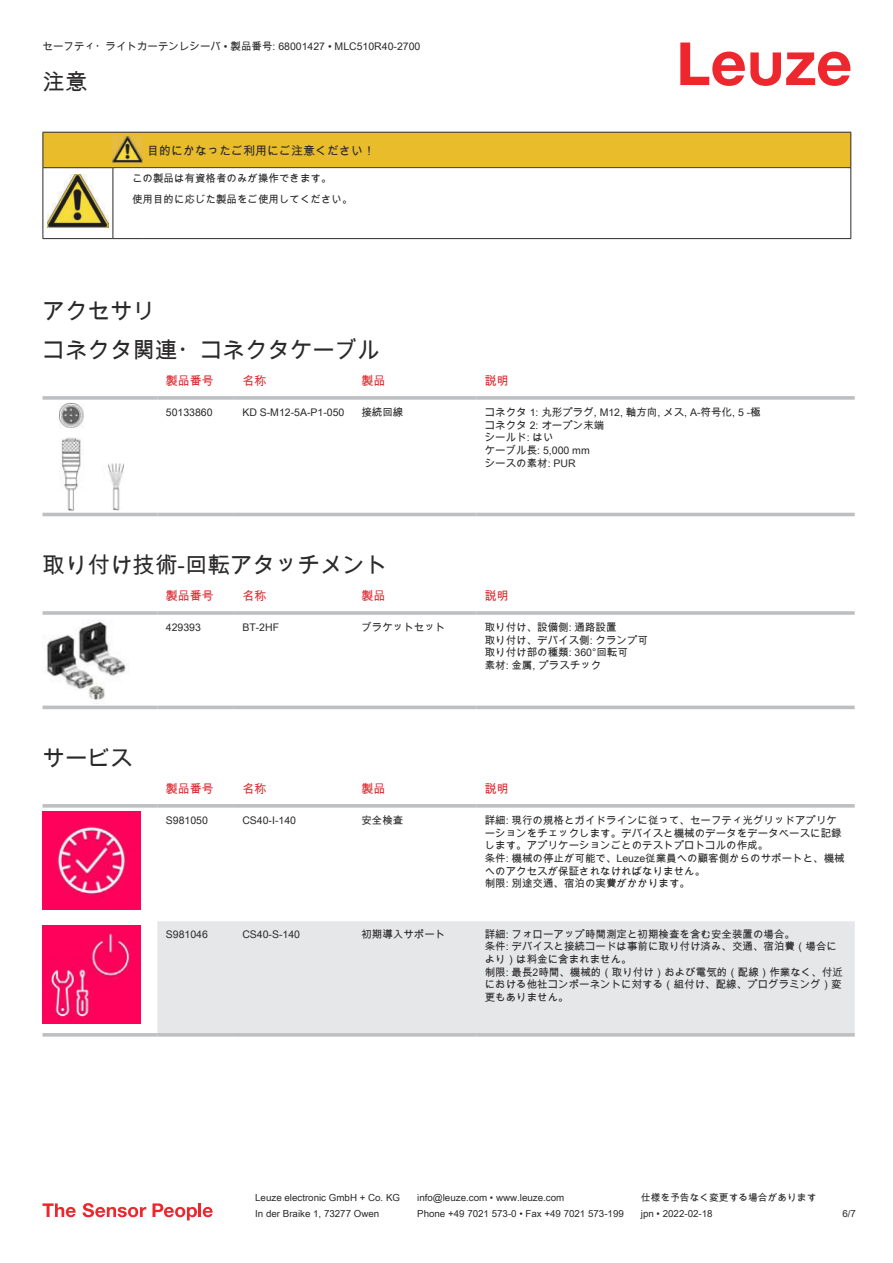
<style>
.page{position:relative;width:893px;height:1263px;background:#fff}
.page>*{position:absolute;margin:0;border:0;box-sizing:border-box;transform-origin:0 0}
.t1{font:22.5px/38.7px "Arial Unicode MS";color:#2b292a}
.t2{font:12px "Arial Unicode MS";color:#db2a30}
.t3{font:12px "Arial Unicode MS";color:#2b292a}
.t4{font:10.5px/12.6px "Arial Unicode MS";color:#2b292a}
.t5{font:9.75px "Arial Unicode MS";color:#2b292a}
</style>
<div class="page">
<svg style="left:680px;top:43px;width:170px;height:43px"></svg>
<svg style="left:43px;top:403px;width:812px;height:114px"></svg>
<svg style="left:43px;top:396px;width:114px;height:4px"></svg>
<svg style="left:157px;top:396px;width:77px;height:4px"></svg>
<svg style="left:234px;top:396px;width:119px;height:4px"></svg>
<svg style="left:353px;top:396px;width:123px;height:4px"></svg>
<svg style="left:476px;top:396px;width:379px;height:4px;background:#c3c5c7"></svg>
<hr style="left:43px;top:513px;width:114px;height:3px;background:#bdbfc1">
<hr style="left:157px;top:513px;width:77px;height:3px;background:#bdbfc1">
<hr style="left:234px;top:513px;width:119px;height:3px;background:#bdbfc1">
<hr style="left:353px;top:513px;width:123px;height:3px;background:#bdbfc1">
<hr style="left:476px;top:513px;width:379px;height:3px;background:#bdbfc1">
<img style="left:59px;top:404px;width:65px;height:106px">
<svg style="left:43px;top:703px;width:812px;height:7px"></svg>
<hr style="left:43px;top:611px;width:114px;height:4px;background:#bdbfc1">
<hr style="left:157px;top:611px;width:77px;height:4px;background:#c9cbcc">
<hr style="left:234px;top:611px;width:119px;height:4px;background:#c4c6c7">
<hr style="left:353px;top:611px;width:123px;height:4px;background:#bdbfc1">
<hr style="left:476px;top:611px;width:379px;height:4px;background:#c9cbcc">
<hr style="left:43px;top:706px;width:114px;height:3px;background:#bdbfc1">
<hr style="left:157px;top:706px;width:77px;height:3px;background:#bdbfc1">
<hr style="left:234px;top:706px;width:119px;height:3px;background:#bdbfc1">
<hr style="left:353px;top:706px;width:123px;height:3px;background:#bdbfc1">
<hr style="left:476px;top:706px;width:379px;height:3px;background:#bdbfc1">
<img style="left:43px;top:620px;width:84px;height:80px">
<div style="left:157px;top:921px;width:698px;height:112px;background:#e6e7e9"></div>
<svg style="left:43px;top:804px;width:114px;height:4px"></svg>
<svg style="left:157px;top:804px;width:77px;height:4px"></svg>
<svg style="left:234px;top:804px;width:119px;height:4px"></svg>
<svg style="left:353px;top:804px;width:123px;height:4px"></svg>
<svg style="left:476px;top:804px;width:379px;height:4px;background:#c3c5c7"></svg>
<svg style="left:43px;top:1033px;width:114px;height:4px"></svg>
<svg style="left:157px;top:1033px;width:77px;height:4px"></svg>
<svg style="left:234px;top:1033px;width:119px;height:4px"></svg>
<svg style="left:353px;top:1033px;width:123px;height:4px"></svg>
<svg style="left:476px;top:1033px;width:379px;height:4px;background:#c3c5c7"></svg>
<img style="left:43px;top:812px;width:97px;height:98px">
<img style="left:43px;top:925px;width:97px;height:98px">
<svg style="left:43px;top:1203px;width:33px;height:14px"></svg>
<svg style="left:83px;top:1203px;width:63px;height:14px"></svg>
<svg style="left:153px;top:1203px;width:44px;height:17px"></svg>
<hr style="left:198px;top:1203px;width:3px;height:14px;background:#ed272d">
<svg style="left:203px;top:1207px;width:10px;height:10px"></svg>
<hr style="left:43px;top:168px;width:1px;height:66px;background:#2b292a">
<hr style="left:113px;top:168px;width:1px;height:66px;background:#2b292a">
<hr style="left:850px;top:168px;width:1px;height:66px;background:#2b292a">
<hr style="left:43px;top:238px;width:70px;height:1px;background:#2b292a">
<hr style="left:113px;top:238px;width:30px;height:1px;background:#2b292a">
<hr style="left:143px;top:238px;width:708px;height:1px;background:#2b292a">
<img style="left:47px;top:209px;width:61px;height:19px">
<svg style="left:43px;top:132px;width:808px;height:77px"></svg>
<p class="t4" style="left:43px;top:40px;width:379px">セーフティ・ライトカーテンレシーバ • 製品番号: 68001427 • MLC510R40-2700</p>
<h1 class="t1" style="left:43px;top:62px;width:46px">注意</h1>
<p class="t3" style="left:147px;top:142px;width:229px">目的にかなったご利用にご注意ください！</p>
<p class="t4" style="left:132px;top:168px;width:222px;line-height:20.2px">この製品は有資格者のみが操作できます。<br>使用目的に応じた製品をご使用してください。</p>
<h1 class="t1" style="left:43px;top:291px;width:339px">アクセサリ<br>コネクタ関連・コネクタケーブル</h1>
<p class="t2" style="left:166px;top:372px;width:49px">製品番号</p>
<p class="t2" style="left:242px;top:372px;width:25px">名称</p>
<p class="t2" style="left:361px;top:372px;width:25px">製品</p>
<p class="t2" style="left:485px;top:372px;width:25px">説明</p>
<p class="t4" style="left:166px;top:406px;width:48px">50133860</p>
<p class="t4" style="left:242px;top:406px;width:104px">KD S-M12-5A-P1- 050</p>
<p class="t4" style="left:361px;top:406px;width:43px">接続回線</p>
<p class="t4" style="left:485px;top:406px;width:277px">コネクタ 1: 丸形プラグ, M12, 軸方向, メス, A-符号化, 5 -極コネクタ 2: オープン末端<br>シールド: はい<br>ケーブル長: 5,000 mm<br>シースの素材: PUR</p>
<h1 class="t1" style="left:43px;top:545px;width:346px">取り付け技術-回転アタッチメント</h1>
<p class="t2" style="left:166px;top:587px;width:49px">製品番号</p>
<p class="t2" style="left:242px;top:587px;width:25px">名称</p>
<p class="t2" style="left:361px;top:587px;width:25px">製品</p>
<p class="t2" style="left:485px;top:587px;width:25px">説明</p>
<p class="t4" style="left:166px;top:621px;width:37px">429393</p>
<p class="t4" style="left:242px;top:621px;width:38px">BT-2HF</p>
<p class="t4" style="left:361px;top:621px;width:85px">ブラケットセット</p>
<p class="t4" style="left:485px;top:621px;width:165px">取り付け、設備側: 通路設置<br>取り付け、デバイス側: クランプ可取り付け部の種類: 360°回転可<br>素材: 金属, プラスチック</p>
<h1 class="t1" style="left:43px;top:738px;width:91px">サービス</h1>
<p class="t2" style="left:166px;top:780px;width:49px">製品番号</p>
<p class="t2" style="left:242px;top:780px;width:25px">名称</p>
<p class="t2" style="left:361px;top:780px;width:25px">製品</p>
<p class="t2" style="left:485px;top:780px;width:25px">説明</p>
<p class="t4" style="left:166px;top:814px;width:44px">S981050</p>
<p class="t4" style="left:242px;top:814px;width:55px">CS40-I-140</p>
<p class="t4" style="left:361px;top:814px;width:43px">安全検査</p>
<p class="t4" style="left:485px;top:814px;width:361px">詳細: 現行の規格とガイドラインに従って、セーフティ光グリッドアプリケーショ ンをチェックします。デバイスと機械のデータをデータベースに記録します 。アプリケーションごとのテストプロトコルの作成。<br>条件: 機械の停止が可能で、Leuze従業員への顧客側からのサポートと、機械への アクセスが保証されなければなりません。<br>制限: 別途交通、宿泊の実費がかかります。</p>
<p class="t4" style="left:166px;top:927px;width:44px">S981046</p>
<p class="t4" style="left:242px;top:927px;width:59px">CS40-S-140</p>
<p class="t4" style="left:361px;top:927px;width:85px">初期導入サポート</p>
<p class="t4" style="left:485px;top:927px;width:360px">詳細: フォローアップ時間測定と初期検査を含む安全装置の場合。<br>条件: デバイスと接続コードは事前に取り付け済み、交通、宿泊費（場合により） は料金に含まれません。<br>制限: 最長2時間、機械的（取り付け）および電気的（配線）作業なく、付近にお ける他社コンポーネントに対する（組付け、配線、プログラミング）変更も ありません。</p>
<p class="t5" style="left:255px;top:1191px;width:146px">Leuze electronic GmbH + Co. KG</p>
<p class="t5" style="left:417px;top:1191px;width:149px">info@leuze.com • www.leuze.com</p>
<p class="t5" style="left:641px;top:1191px;width:177px">仕様を予告なく変更する場合があります</p>
<p class="t5" style="left:255px;top:1206px;width:126px">In der Braike 1, 73277 Owen</p>
<p class="t5" style="left:417px;top:1206px;width:208px">Phone +49 7021 573-0 • Fax +49 7021 573-199</p>
<p class="t5" style="left:641px;top:1206px;width:73px">jpn • 2022-02-18</p>
<p class="t5" style="left:842px;top:1206px;width:15px">6 /7</p>
</div>
